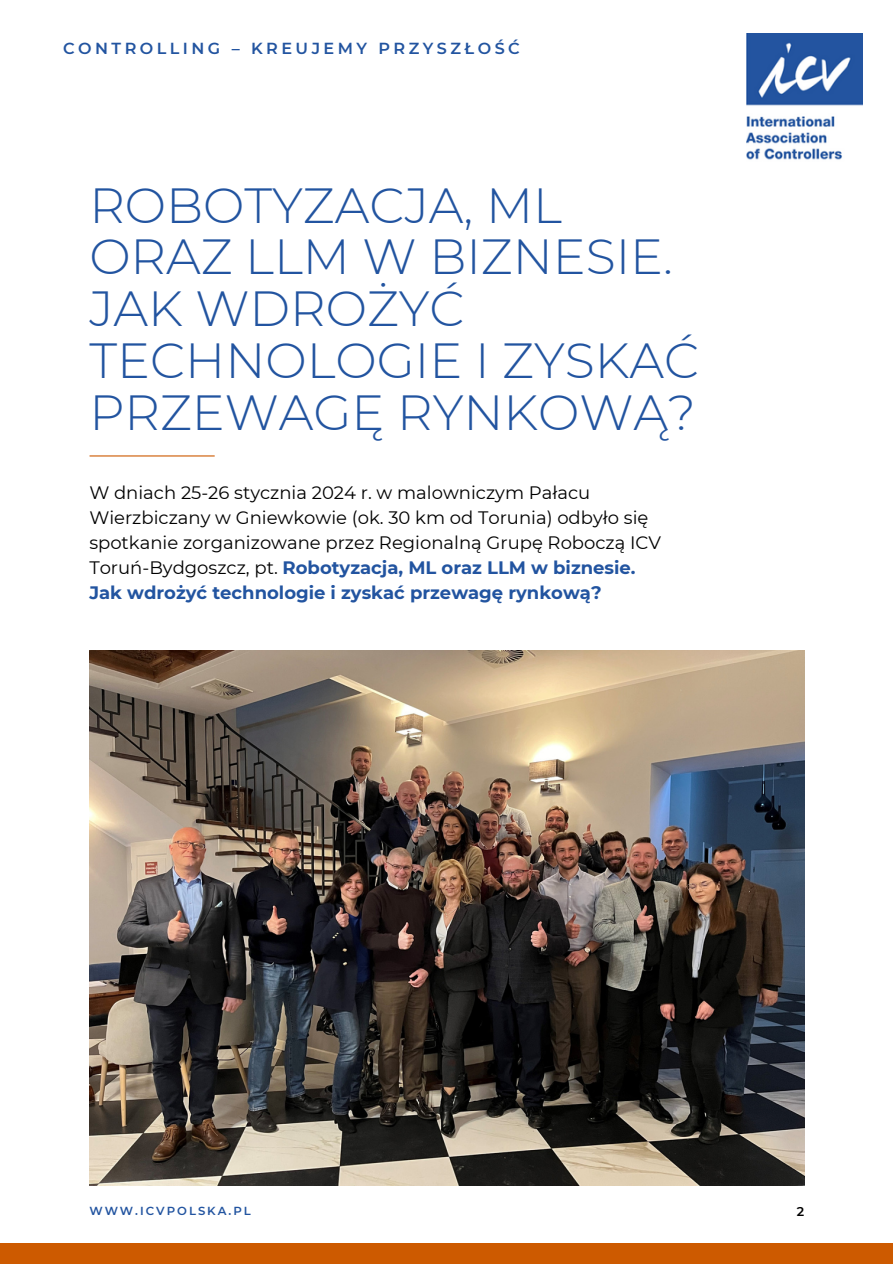
<style>
.page{position:relative;width:893px;height:1264px;background:#fff}
.page>*{position:absolute;margin:0;border:0;box-sizing:border-box;transform-origin:0 0}
.t1{font:300 49.2px/51.8px "Montserrat";color:#2254a0}
.t2{font:18px/24.8px "Montserrat";color:#000}
.t3{font:600 16.05px "Montserrat";letter-spacing:.215em;color:#2254a0}
.t4{font:600 12.75px "Montserrat";color:#000}
.t5{font:600 11.7px "Montserrat";letter-spacing:.17em;color:#2254a0}
.s1{font-weight:700;color:#2254a0}
</style>
<div class="page">
<div style="left:0;top:1243px;width:892px;height:20px;background:#cd5a00"></div>
<hr style="left:90px;top:455px;width:124px;height:1px;background:#cd5a00">
<img style="left:746px;top:34px;width:116px;height:126px">
<img style="left:89px;top:650px;width:715px;height:535px">
<p class="t3" style="left:63px;top:38px;width:458px">CONTROLLING – KREUJEMY PRZYSZŁOŚĆ</p>
<p class="t1" style="left:89px;top:179px;width:611px">ROBOTYZACJA, ML<br>ORAZ LLM W BIZNESIE.<br>JAK WDROŻYĆ<br>TECHNOLOGIE I ZYSKAĆ<br>PRZEWAGĘ RYNKOWĄ?</p>
<h2 class="t2" style="left:89px;top:480px;width:573px">W dniach 25-26 stycznia 2024 r. w malowniczym Pałacu Wierzbiczany w Gniewkowie (ok. 30 km od Torunia) odbyło się spotkanie zorganizowane przez Regionalną Grupę Roboczą ICV Toruń-Bydgoszcz, pt. <span class="s1">Robotyzacja, ML oraz LLM w biznesie.<br>Jak wdrożyć technologie i zyskać przewagę rynkową?</span></h2>
<p class="t5" style="left:89px;top:1203px;width:163px">WWW.ICVPOLSKA.PL</p>
<p class="t4" style="left:796px;top:1203px;width:9px">2</p>
</div>
